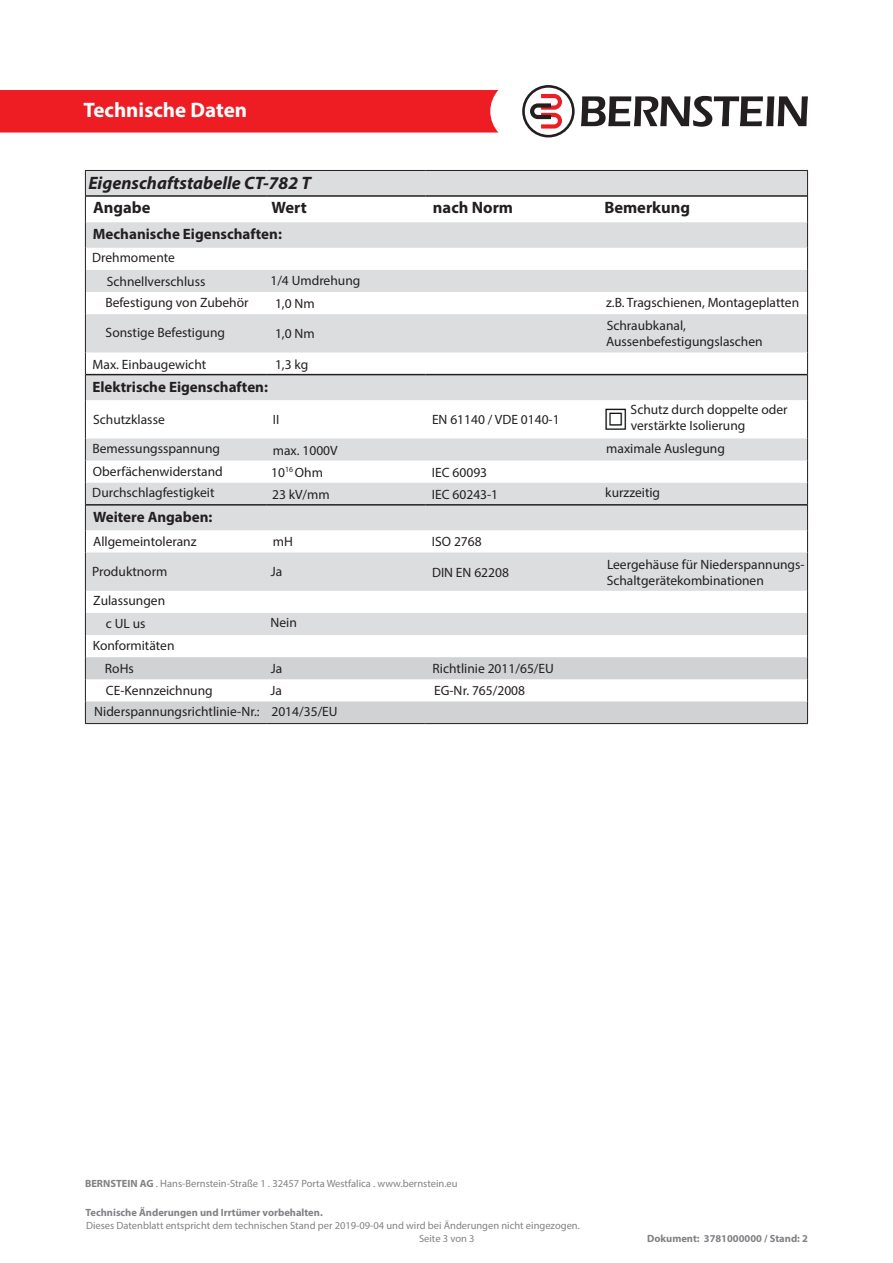
<style>
.page{position:relative;width:893px;height:1263px;background:#fff}
.page>*{position:absolute;margin:0;border:0;box-sizing:border-box;transform-origin:0 0}
.t1{font:700 21px "Myriad Pro";color:#fff}
.t2{font:italic 700 18px "Myriad Pro";color:#231f20}
.t3{font:700 16.5px "Myriad Pro";color:#231f20}
.t4{font:700 15px "Myriad Pro";color:#231f20}
.t5{font:13.5px/16.2px "Myriad Pro";color:#231f20}
.t6{font:10.5px "Myriad Pro";color:#808285}
.t7{font:700 10.5px "Myriad Pro";color:#808285}
.s1{font-weight:700}
</style>
<div class="page">
<div style="left:0;top:90px;width:498px;height:43px;background:#ee1d23"></div>
<svg style="left:581px;top:96px;width:227px;height:31px"></svg>
<svg style="left:522px;top:85px;width:53px;height:52px"></svg>
<svg style="left:86px;top:171px;width:721px;height:464px;fill:#dcdddf"></svg>
<svg style="left:86px;top:222px;width:721px;height:282px;fill:#dcdddf"></svg>
<svg style="left:86px;top:657px;width:721px;height:66px;fill:#d1d2d4"></svg>
<hr style="left:85px;top:170px;width:181px;height:1px;background:#231f20">
<hr style="left:266px;top:170px;width:159px;height:1px;background:#231f20">
<hr style="left:425px;top:170px;width:170px;height:1px;background:#231f20">
<hr style="left:595px;top:170px;width:213px;height:1px;background:#231f20">
<hr style="left:86px;top:195px;width:180px;height:2px;background:#231f20">
<hr style="left:266px;top:195px;width:159px;height:2px;background:#231f20">
<hr style="left:425px;top:195px;width:170px;height:2px;background:#231f20">
<hr style="left:595px;top:195px;width:212px;height:2px;background:#231f20">
<hr style="left:85px;top:552px;width:1px;height:39px;background:#231f20">
<hr style="left:807px;top:552px;width:1px;height:39px;background:#231f20">
<svg style="left:85px;top:591px;width:1px;height:132px"></svg>
<svg style="left:807px;top:591px;width:1px;height:132px"></svg>
<hr style="left:85px;top:400px;width:1px;height:38px;background:#231f20">
<hr style="left:807px;top:400px;width:1px;height:38px;background:#231f20">
<svg style="left:85px;top:438px;width:1px;height:114px"></svg>
<svg style="left:807px;top:438px;width:1px;height:114px"></svg>
<hr style="left:86px;top:504px;width:180px;height:2px;background:#231f20">
<hr style="left:266px;top:504px;width:159px;height:2px;background:#231f20">
<hr style="left:425px;top:504px;width:170px;height:2px;background:#231f20">
<hr style="left:595px;top:504px;width:212px;height:2px;background:#231f20">
<svg style="left:85px;top:352px;width:1px;height:48px"></svg>
<svg style="left:807px;top:352px;width:1px;height:48px"></svg>
<hr style="left:86px;top:374px;width:180px;height:1px;background:#231f20">
<hr style="left:266px;top:374px;width:159px;height:1px;background:#231f20">
<hr style="left:425px;top:374px;width:170px;height:1px;background:#231f20">
<hr style="left:595px;top:374px;width:212px;height:1px;background:#231f20">
<hr style="left:85px;top:723px;width:181px;height:1px;background:#231f20">
<hr style="left:266px;top:723px;width:159px;height:1px;background:#231f20">
<hr style="left:425px;top:723px;width:170px;height:1px;background:#231f20">
<hr style="left:595px;top:723px;width:213px;height:1px;background:#231f20">
<svg style="left:85px;top:171px;width:1px;height:143px"></svg>
<svg style="left:807px;top:171px;width:1px;height:143px"></svg>
<hr style="left:85px;top:314px;width:1px;height:38px;background:#231f20">
<hr style="left:807px;top:314px;width:1px;height:38px;background:#231f20">
<img style="left:601px;top:405px;width:29px;height:28px">
<p class="t1" style="left:84px;top:97px;width:165px">Technische Daten</p>
<p class="t2" style="left:88px;top:171px;width:224px">Eigenschaftstabelle CT-782 T</p>
<p class="t3" style="left:93px;top:197px;width:59px">Angabe</p>
<p class="t3" style="left:272px;top:197px;width:37px">Wert</p>
<p class="t3" style="left:433px;top:197px;width:82px">nach Norm</p>
<p class="t3" style="left:604px;top:197px;width:87px">Bemerkung</p>
<p class="t4" style="left:93px;top:225px;width:191px">Mechanische Eigenschaften:</p>
<p class="t5" style="left:92px;top:249px;width:84px">Drehmomente</p>
<p class="t5" style="left:107px;top:273px;width:100px">Schnellverschluss</p>
<p class="t5" style="left:105px;top:294px;width:145px">Befestigung von Zubehör</p>
<p class="t5" style="left:270px;top:272px;width:91px">1/4 Umdrehung</p>
<p class="t5" style="left:606px;top:294px;width:195px">z.B. Tragschienen, Montageplatten</p>
<p class="t5" style="left:607px;top:317px;width:81px">Schraubkanal,</p>
<p class="t5" style="left:606px;top:333px;width:158px">Aussenbefestigungslaschen</p>
<p class="t5" style="left:275px;top:295px;width:41px">1,0 Nm</p>
<p class="t5" style="left:275px;top:326px;width:41px">1,0 Nm</p>
<p class="t5" style="left:275px;top:356px;width:35px">1,3 kg</p>
<p class="t5" style="left:106px;top:324px;width:121px">Sonstige Befestigung</p>
<p class="t5" style="left:93px;top:356px;width:115px">Max. Einbaugewicht</p>
<p class="t4" style="left:92px;top:377px;width:177px">Elektrische Eigenschaften:</p>
<p class="t5" style="left:93px;top:411px;width:73px">Schutzklasse</p>
<p class="t5" style="left:631px;top:401px;width:159px">Schutz durch doppelte oder verstärkte Isolierung</p>
<p class="t5" style="left:92px;top:440px;width:129px">Bemessungsspannung</p>
<p class="t5" style="left:606px;top:440px;width:120px">maximale Auslegung</p>
<p class="t5" style="left:93px;top:463px;width:131px">Oberfächenwiderstand</p>
<p class="t5" style="left:92px;top:485px;width:124px">Durchschlagfestigkeit</p>
<p class="t5" style="left:605px;top:484px;width:56px">kurzzeitig</p>
<p class="t4" style="left:93px;top:507px;width:121px">Weitere Angaben:</p>
<p class="t5" style="left:93px;top:533px;width:105px">Allgemeintoleranz</p>
<p class="t5" style="left:92px;top:563px;width:77px">Produktnorm</p>
<p class="t5" style="left:271px;top:563px;width:13px">Ja</p>
<p class="t5" style="left:607px;top:556px;width:199px">Leergehäuse für Niederspannungs-<br>Schaltgerätekombinationen</p>
<p class="t5" style="left:93px;top:592px;width:73px">Zulassungen</p>
<p class="t5" style="left:106px;top:615px;width:41px">c UL us</p>
<p class="t5" style="left:271px;top:614px;width:28px">Nein</p>
<p class="t5" style="left:93px;top:637px;width:83px">Konformitäten</p>
<p class="t5" style="left:105px;top:660px;width:30px">RoHs</p>
<p class="t5" style="left:271px;top:660px;width:13px">Ja</p>
<p class="t5" style="left:433px;top:660px;width:123px">Richtlinie 2011/65/EU</p>
<p class="t5" style="left:106px;top:682px;width:108px">CE-Kennzeichnung</p>
<p class="t5" style="left:270px;top:682px;width:13px">Ja</p>
<p class="t5" style="left:273px;top:411px;width:8px">II</p>
<p class="t5" style="left:432px;top:411px;width:129px">EN 61140 / VDE 0140-1</p>
<p class="t5" style="left:273px;top:442px;width:66px">max. 1000V</p>
<p class="t5" style="left:271px;top:464px;width:53px">10<sup>16</sup> Ohm</p>
<p class="t5" style="left:432px;top:464px;width:57px">IEC 60093</p>
<p class="t5" style="left:272px;top:486px;width:59px">23 kV/mm</p>
<p class="t5" style="left:432px;top:486px;width:68px">IEC 60243-1</p>
<p class="t5" style="left:273px;top:534px;width:22px">mH</p>
<p class="t5" style="left:432px;top:534px;width:51px">ISO 2768</p>
<p class="t5" style="left:432px;top:564px;width:78px">DIN EN 62208</p>
<p class="t5" style="left:434px;top:682px;width:92px">EG-Nr. 765/2008</p>
<p class="t5" style="left:94px;top:703px;width:167px">Niderspannungsrichtlinie-Nr.:</p>
<p class="t5" style="left:271px;top:703px;width:68px">2014/35/EU</p>
<p class="t6" style="left:85px;top:1177px;width:374px"><span class="s1">BERNSTEIN AG</span> . Hans-Bernstein-Straße 1 . 32457 Porta Westfalica . www.bernstein.eu</p>
<p class="t7" style="left:86px;top:1206px;width:239px">Technische Änderungen und Irrtümer vorbehalten.</p>
<p class="t6" style="left:86px;top:1219px;width:495px">Dieses Datenblatt entspricht dem technischen Stand per 2019-09-04 und wird bei Änderungen nicht eingezogen.</p>
<p class="t6" style="left:419px;top:1232px;width:57px">Seite 3 von 3</p>
<p class="t7" style="left:647px;top:1231px;width:162px">Dokument: 3781000000 / Stand: 2</p>
</div>
